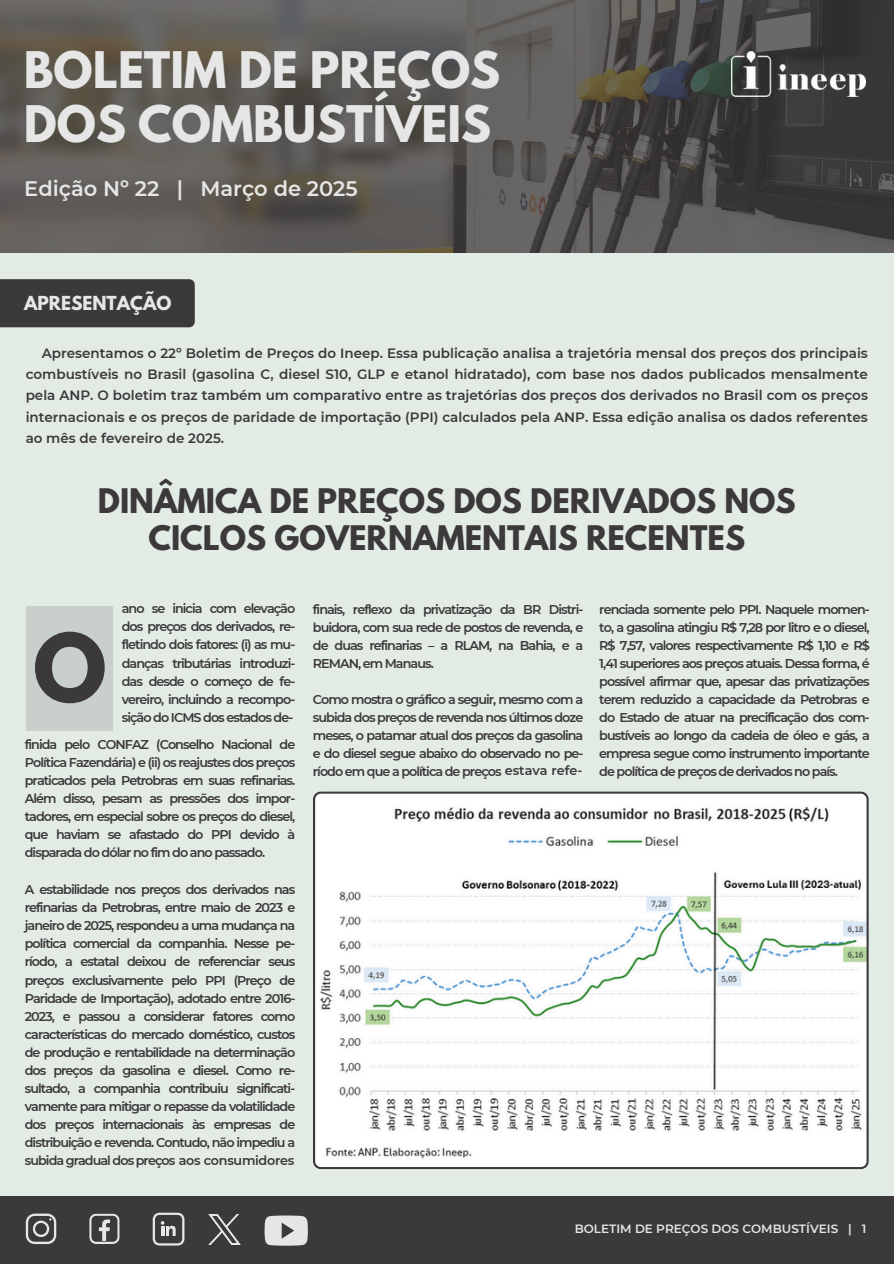
<style>
.page{position:relative;width:894px;height:1264px;background:#fff}
.page>*{position:absolute;margin:0;border:0;box-sizing:border-box;transform-origin:0 0}
.t1{font:700 83.7px "League Spartan";color:#3b3939}
.t2{font:700 44.7px/54.2px "League Spartan";color:#e6e6e6}
.t3{font:700 30px/37.2px "League Spartan";color:#3b3939;text-align:center}
.t4{font:600 21px "Montserrat";color:#e6e6e6}
.t5{font:700 17.1px "League Spartan";color:#e6e6e6}
.t6{font:600 13.5px/21.3px "Montserrat";color:#3b3939;text-align:justify}
.t7{font:600 12.75px/18px "Montserrat";letter-spacing:-.075em;color:#3b3939;text-align:justify}
.t8{font:600 12px "Montserrat";color:#e6e6e6}
</style>
<div class="page">
<div style="left:0;top:0;width:893px;height:1263px;background:#e3ebe5"></div>
<svg style="left:0;top:0;width:893px;height:252px;background:#565451"></svg>
<div style="left:0;top:1195px;width:893px;height:68px;background:#3b3939"></div>
<div style="left:0;top:279px;width:195px;height:48px;background:#3b3939"></div>
<svg style="left:26px;top:1213px;width:30px;height:30px"></svg>
<svg style="left:89px;top:1213px;width:31px;height:30px"></svg>
<svg style="left:264px;top:1215px;width:44px;height:30px"></svg>
<svg style="left:153px;top:1212px;width:31px;height:33px"></svg>
<img style="left:208px;top:1214px;width:32px;height:30px">
<div style="left:27px;top:606px;width:86px;height:124px;background:#c9d0cb"></div>
<svg style="left:313px;top:791px;width:555px;height:378px;background:#f1f2f1"></svg>
<img style="left:731px;top:51px;width:134px;height:45px">
<h1 class="t2" style="left:24px;top:49px;width:477px">BOLETIM DE PREÇOS<br>DOS COMBUSTÍVEIS</h1>
<h3 class="t4" style="left:24px;top:176px;width:335px">Edição Nº 22 | Março de 2025</h3>
<h4 class="t5" style="left:24px;top:295px;width:149px">APRESENTAÇÃO</h4>
<h5 class="t6" style="left:26px;top:342px;width:843px;text-indent:16px">Apresentamos o 22º Boletim de Preços do Ineep. Essa publicação analisa a trajetória mensal dos preços dos principais combustíveis no Brasil (gasolina C, diesel S10, GLP e etanol hidratado), com base nos dados publicados mensalmente pela ANP. O boletim traz também um comparativo entre as trajetórias dos preços dos derivados no Brasil com os preços internacionais e os preços de paridade de importação (PPI) calculados pela ANP. Essa edição analisa os dados referentes ao mês de fevereiro de 2025.</h5>
<h2 class="t3" style="left:98px;top:486px;width:699px">DINÂMICA DE PREÇOS DOS DERIVADOS NOS<br>CICLOS GOVERNAMENTAIS RECENTES</h2>
<h5 class="t7" style="left:122px;top:599px;width:175px">ano se inicia com elevação dos preços dos derivados, re&shy;fletindo dois fatores: (i) as mu&shy;danças tributárias introduzi&shy;das desde o começo de fe&shy;vereiro, incluindo a recompo&shy;sição do ICMS dos estados de-</h5>
<h5 class="t7" style="left:25px;top:735px;width:272px">finida pelo CONFAZ (Conselho Nacional de Política Fazendária) e (ii) os reajustes dos preços praticados pela Petrobras em suas refinarias.<br>Além disso, pesam as pressões dos impor&shy;tadores, em especial sobre os preços do diesel, que haviam se afastado do PPI devido à disparada do dólar no fim do ano passado.</h5>
<h5 class="t7" style="left:25px;top:880px;width:272px">A estabilidade nos preços dos derivados nas refinarias da Petrobras, entre maio de 2023 e janeiro de 2025, respondeu a uma mudança na política comercial da companhia. Nesse pe&shy;ríodo, a estatal deixou de referenciar seus preços exclusivamente pelo PPI (Preço de Paridade de Importação), adotado entre 2016- 2023, e passou a considerar fatores como características do mercado doméstico, custos de produção e rentabilidade na determinação dos preços da gasolina e diesel. Como re&shy;sultado, a companhia contribuiu significati&shy;vamente para mitigar o repasse da volatilidade dos preços internacionais às empresas de distribuição e revenda. Contudo, não impediu a subida gradual dos preços aos consumidores</h5>
<p class="t1" style="left:33px;top:626px;width:75px">O</p>
<p class="t7" style="left:313px;top:600px;width:272px">finais, reflexo da privatização da BR Distri&shy;buidora, com sua rede de postos de revenda, e de duas refinarias – a RLAM, na Bahia, e a REMAN, em Manaus.</p>
<h5 class="t7" style="left:313px;top:690px;width:272px">Como mostra o gráfico a seguir, mesmo com a subida dos preços de revenda nos últimos doze meses, o patamar atual dos preços da gasolina e do diesel segue abaixo do observado no pe&shy;ríodo em que a política de preços estava refe-</h5>
<h5 class="t7" style="left:599px;top:600px;width:272px">renciada somente pelo PPI. Naquele momen&shy;to, a gasolina atingiu R$ 7,28 por litro e o diesel, R$ 7,57, valores respectivamente R$ 1,10 e R$ 1,41 superiores aos preços atuais. Dessa forma, é possível afirmar que, apesar das privatizações terem reduzido a capacidade da Petrobras e do Estado de atuar na precificação dos com&shy;bustíveis ao longo da cadeia de óleo e gás, a empresa segue como instrumento importante de política de preços de derivados no país.</h5>
<p class="t8" style="left:574px;top:1221px;width:293px">BOLETIM DE PREÇOS DOS COMBUSTÍVEIS | 1</p>
</div>
